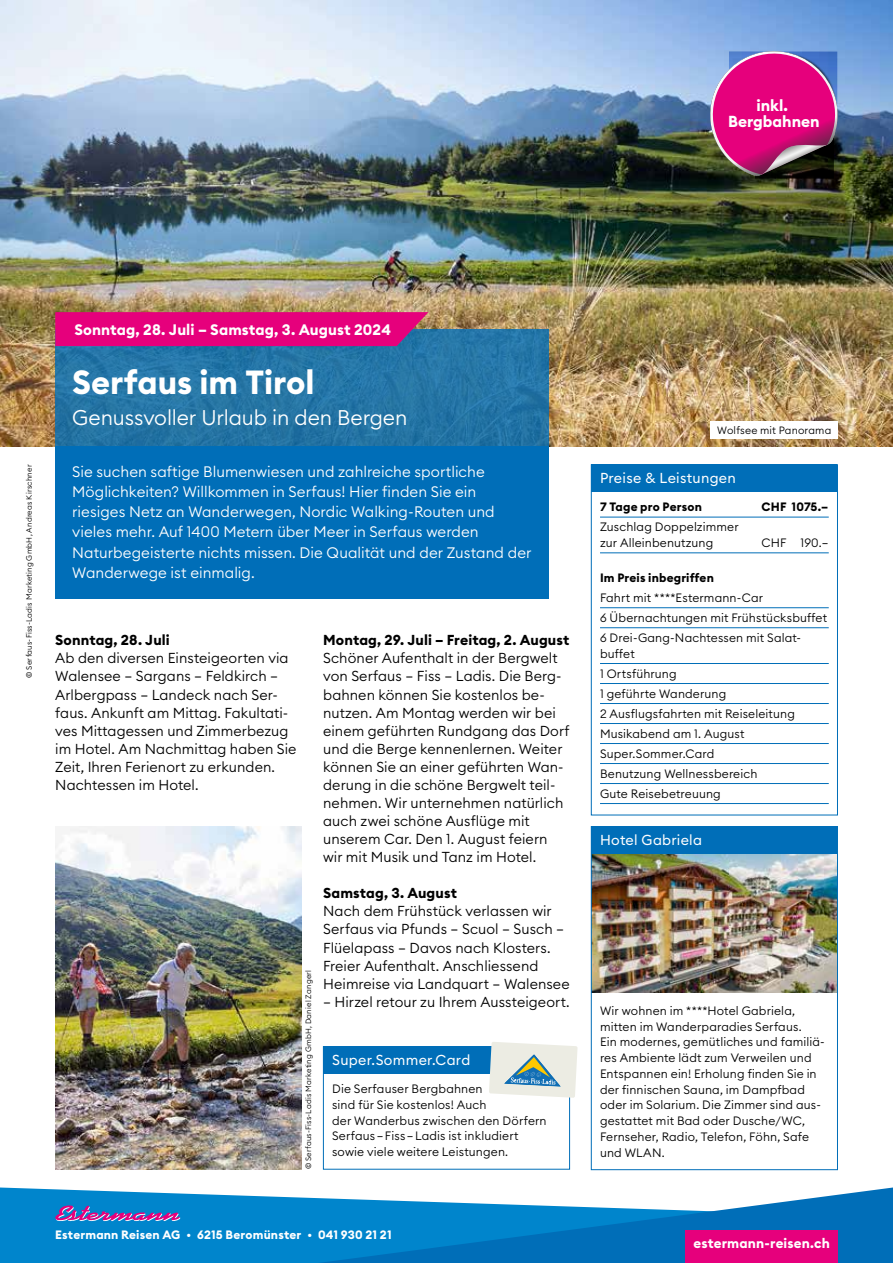
<style>
.page{position:relative;width:893px;height:1263px;background:#fff}
.page>*{position:absolute;margin:0;border:0;box-sizing:border-box;transform-origin:0 0}
.t1{font:700 33px "Euclid Circular B";letter-spacing:-.005em;color:#fff}
.t2{font:300 21px "Euclid Circular B";letter-spacing:-.005em;color:#fff}
.t3{font:700 15.75px/15.8px "Euclid Circular B";color:#fff;text-align:center}
.t4{font:300 15px/20.2px "Euclid Circular B";color:#fff}
.t5{font:700 15px "Euclid Circular B";letter-spacing:.005em;color:#fff}
.t6{font:300 14.25px/18px "Euclid Circular B";letter-spacing:.005em;color:#000}
.t7{font:700 14.25px "Euclid Circular B";letter-spacing:.01em;color:#000}
.t8{font:14.25px "Euclid Circular B";letter-spacing:.02em;color:#fff}
.t9{font:700 13.5px "Euclid Circular B";letter-spacing:.01em;color:#fff}
.t10{font:300 12px/15.8px "Euclid Circular B";letter-spacing:.01em;color:#000}
.t11{font:700 12px "Euclid Circular B";letter-spacing:.015em;color:#fff}
.t12{font:700 12px "Euclid Circular B";letter-spacing:.015em;color:#000}
.t13{font:300 10.5px "Euclid Circular B";letter-spacing:.015em;color:#000}
.t14{font:300 7.65px "Euclid Circular B";letter-spacing:.02em;color:#000}
</style>
<div class="page">
<img style="left:0;top:0;width:893px;height:446px">
<div style="left:710px;top:421px;width:128px;height:17px;background:#fff"></div>
<img style="left:593px;top:854px;width:243px;height:139px">
<div style="left:591px;top:827px;width:246px;height:27px;background:#006eb8"></div>
<div style="left:591px;top:826px;width:247px;height:344px;border:1px solid #006eb8"></div>
<div style="left:591px;top:465px;width:246px;height:27px;background:#006eb8"></div>
<hr style="left:600px;top:517px;width:229px;height:1px;background:#006eb8">
<hr style="left:600px;top:553px;width:229px;height:1px;background:#006eb8">
<hr style="left:600px;top:607px;width:229px;height:1px;background:#006eb8">
<hr style="left:600px;top:627px;width:229px;height:1px;background:#006eb8">
<hr style="left:600px;top:663px;width:229px;height:1px;background:#006eb8">
<hr style="left:600px;top:683px;width:229px;height:1px;background:#006eb8">
<hr style="left:600px;top:703px;width:229px;height:1px;background:#006eb8">
<hr style="left:600px;top:723px;width:229px;height:1px;background:#006eb8">
<hr style="left:600px;top:743px;width:229px;height:1px;background:#006eb8">
<hr style="left:600px;top:763px;width:229px;height:1px;background:#006eb8">
<hr style="left:600px;top:783px;width:229px;height:1px;background:#006eb8">
<hr style="left:600px;top:803px;width:229px;height:1px;background:#006eb8">
<div style="left:591px;top:464px;width:247px;height:351px;border:1px solid #006eb8"></div>
<div style="left:55px;top:329px;width:494px;height:117px;background:linear-gradient(to right,#2576a6,#2475a6)"></div>
<div style="left:55px;top:446px;width:494px;height:153px;background:#006eb8"></div>
<svg style="left:55px;top:312px;width:373px;height:34px;background:#de057c"></svg>
<div style="left:324px;top:1047px;width:245px;height:27px;background:#006eb8"></div>
<div style="left:323px;top:1046px;width:247px;height:123px;border:1px solid #006eb8"></div>
<svg style="left:489px;top:1042px;width:89px;height:56px;background:#d0dbd7"></svg>
<img style="left:55px;top:826px;width:247px;height:343px">
<img style="left:756px;top:176px;width:78px;height:3px">
<svg style="left:708px;top:49px;width:131px;height:127px;background:#b42d7f"></svg>
<div style="left:3px;top:1187px;width:210px;height:76px;background:#0085cc"></div>
<svg style="left:0;top:1187px;width:3px;height:76px"></svg>
<svg style="left:213px;top:1187px;width:680px;height:76px"></svg>
<div style="left:686px;top:1230px;width:152px;height:33px;background:#e6007c"></div>
<svg style="left:55px;top:1205px;width:125px;height:16px;background:#636ab9"></svg>
<p class="t3" style="left:728px;top:98px;width:93px">inkl.<br>Bergbahnen</p>
<p class="t14" style="left:24px;top:678px;width:215px;rotate:-90deg">© Serfaus-Fiss-Ladis Marketing GmbH, Andreas Kirschner</p>
<p class="t5" style="left:74px;top:320px;width:318px">Sonntag, 28. Juli – Samstag, 3. August 2024</p>
<h1 class="t1" style="left:72px;top:361px;width:244px">Serfaus im Tirol</h1>
<h2 class="t2" style="left:72px;top:404px;width:337px">Genussvoller Urlaub in den Bergen</h2>
<p class="t4" style="left:72px;top:461px;width:461px">Sie suchen saftige Blumenwiesen und zahlreiche sportliche Möglichkeiten? Willkommen in Serfaus! Hier finden Sie ein riesiges Netz an Wanderwegen, Nordic Walking-Routen und vieles mehr. Auf 1400 Metern über Meer in Serfaus werden Naturbegeisterte nichts missen. Die Qualität und der Zustand der Wanderwege ist einmalig.</p>
<p class="t7" style="left:55px;top:631px;width:116px">Sonntag, 28. Juli</p>
<p class="t6" style="left:55px;top:649px;width:243px">Ab den diversen Einsteigeorten via<br>Walensee – Sargans – Feldkirch –<br>Arlbergpass – Landeck nach Ser&shy;faus. Ankunft am Mittag. Fakultati&shy;ves Mittagessen und Zimmerbezug im Hotel. Am Nachmittag haben Sie<br>Zeit, Ihren Ferienort zu erkunden.<br>Nachtessen im Hotel.</p>
<p class="t14" style="left:304px;top:1169px;width:201px;rotate:-90deg">© Serfaus-Fiss-Ladis Marketing GmbH, Daniel Zangerl</p>
<p class="t7" style="left:323px;top:631px;width:248px">Montag, 29. Juli – Freitag, 2. August</p>
<p class="t6" style="left:323px;top:649px;width:248px">Schöner Aufenthalt in der Bergwelt von Serfaus – Fiss – Ladis. Die Berg&shy;bahnen können Sie kostenlos be&shy;nutzen. Am Montag werden wir bei einem geführten Rundgang das Dorf und die Berge kennenlernen. Weiter können Sie an einer geführten Wan&shy;derung in die schöne Bergwelt teil&shy;nehmen. Wir unternehmen natürlich auch zwei schöne Ausflüge mit unserem Car. Den 1. August feiern wir mit Musik und Tanz im Hotel.</p>
<p class="t7" style="left:323px;top:884px;width:135px">Samstag, 3. August</p>
<p class="t6" style="left:323px;top:902px;width:248px">Nach dem Frühstück verlassen wir Serfaus via Pfunds – Scuol – Susch – Flüelapass – Davos nach Klosters.<br>Freier Aufenthalt. Anschliessend Heimreise via Landquart – Walensee</p>
<p class="t6" style="left:323px;top:992px;width:248px">– Hirzel retour zu Ihrem Aussteigeort.</p>
<p class="t8" style="left:332px;top:1050px;width:140px">Super.Sommer.Card</p>
<p class="t10" style="left:332px;top:1081px;width:216px">Die Serfauser Bergbahnen<br>sind für Sie kostenlos! Auch<br>der Wanderbus zwischen den Dörfern<br>Serfaus – Fiss – Ladis ist inkludiert sowie viele weitere Leistungen.</p>
<p class="t11" style="left:55px;top:1227px;width:338px">Estermann Reisen AG • 6215 Beromünster • 041 930 21 21</p>
<p class="t13" style="left:717px;top:423px;width:116px">Wolfsee mit Panorama</p>
<p class="t8" style="left:600px;top:469px;width:137px">Preise &amp; Leistungen</p>
<p class="t12" style="left:600px;top:499px;width:103px">7 Tage pro Person</p>
<p class="t12" style="left:762px;top:499px;width:68px">CHF 1075.–</p>
<p class="t10" style="left:600px;top:519px;width:140px">Zuschlag Doppelzimmer zur Alleinbenutzung</p>
<p class="t10" style="left:762px;top:535px;width:68px">CHF 190.–</p>
<p class="t12" style="left:600px;top:570px;width:115px">Im Preis inbegriffen</p>
<p class="t10" style="left:600px;top:587px;width:229px;line-height:20px">Fahrt mit ****Estermann-Car<br>6 Übernachtungen mit Frühstücksbuffet<br>6 Drei-Gang-Nachtessen mit Salat-</p>
<p class="t10" style="left:600px;top:643px;width:196px;line-height:20px">buffet<br>1 Ortsführung<br>1 geführte Wanderung<br>2 Ausflugsfahrten mit Reiseleitung<br>Musikabend am 1. August<br>Super.Sommer.Card<br>Benutzung Wellnessbereich<br>Gute Reisebetreuung</p>
<p class="t8" style="left:600px;top:830px;width:104px">Hotel Gabriela</p>
<p class="t10" style="left:600px;top:1002px;width:226px">Wir wohnen im ****Hotel Gabriela, mitten im Wanderparadies Serfaus.<br>Ein modernes, gemütliches und familiä&shy;res Ambiente lädt zum Verweilen und Entspannen ein! Erholung finden Sie in der finnischen Sauna, im Dampfbad oder im Solarium. Die Zimmer sind aus&shy;gestattet mit Bad oder Dusche/WC, Fernseher, Radio, Telefon, Föhn, Safe und WLAN.</p>
<p class="t9" style="left:693px;top:1234px;width:138px">estermann-reisen.ch</p>
</div>
